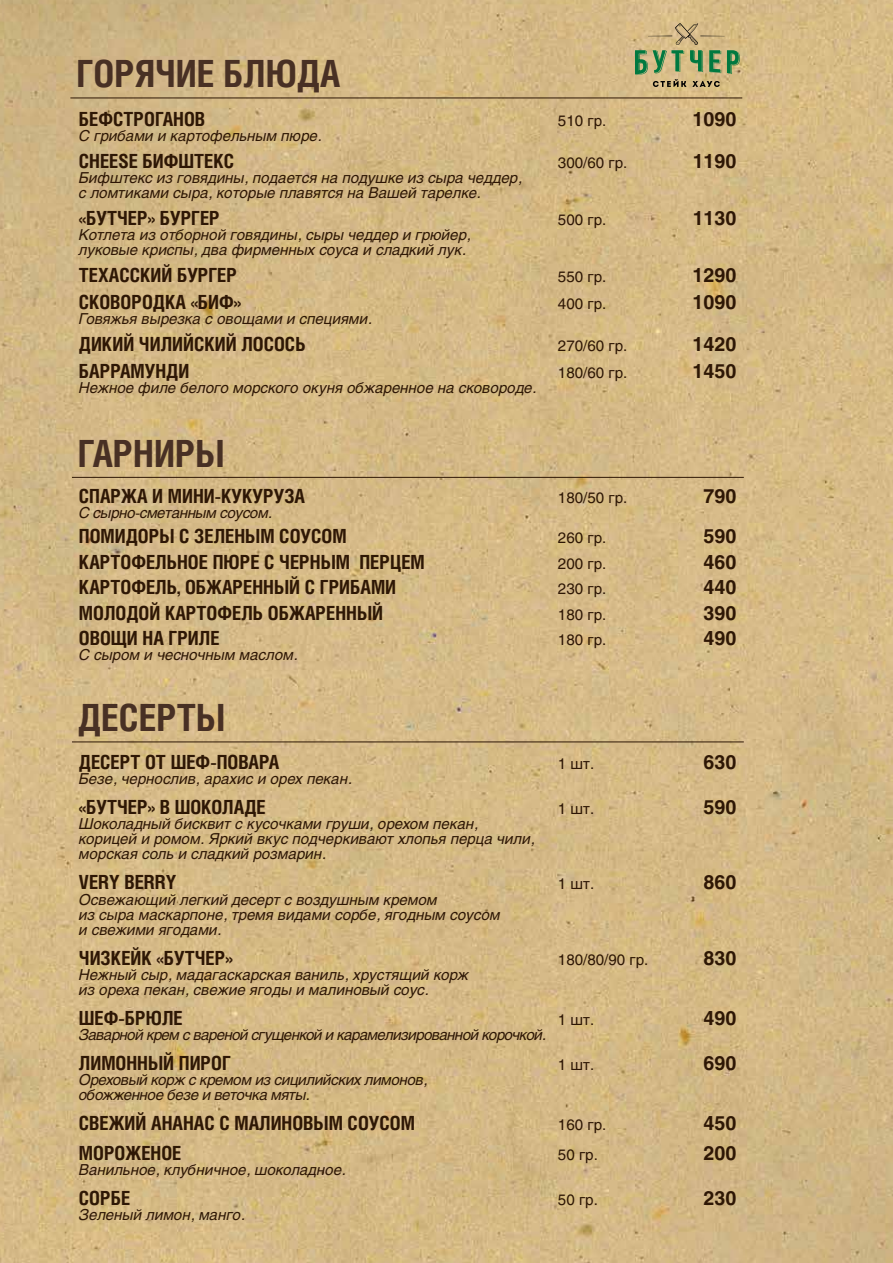
<style>
.page{position:relative;width:893px;height:1263px;background:#fff}
.page>*{position:absolute;margin:0;border:0;box-sizing:border-box;transform-origin:0 0}
.t1{font:700 37.5px "Helios Cond C";color:#483024}
.t2{font:700 19.5px "Helios Cond C";color:#2e1705}
.t3{font:700 19.5px "Helios C";color:#2e1705}
.t4{font:italic 15px/15px "Helios C";color:#2e1705}
.t5{font:15px "Helios C";color:#2e1705}
.t6{font:italic 15px/15px "Helios C";letter-spacing:-.025em;color:#2e1705}
.t7{font:italic 15px "Helios C";letter-spacing:-.04em;color:#2e1705}
</style>
<div class="page">
<img style="left:0;top:0;width:893px;height:1263px">
<hr style="left:72px;top:477px;width:672px;height:1px;background:#2e1705">
<hr style="left:72px;top:742px;width:672px;height:1px;background:#2e1705">
<hr style="left:70px;top:98px;width:672px;height:1px;background:#2e1705">
<svg style="left:635px;top:23px;width:105px;height:64px;background:#afaa77"></svg>
<h1 class="t1" style="left:77px;top:51px;width:265px">ГОРЯЧИЕ БЛЮДА</h1>
<h2 class="t2" style="left:79px;top:107px;width:128px">БЕФСТРОГАНОВ</h2>
<p class="t5" style="left:558px;top:112px;width:50px">510 гр.</p>
<h2 class="t3" style="left:693px;top:108px;width:45px">1090</h2>
<p class="t4" style="left:79px;top:128px;width:245px">С грибами и картофельным пюре.</p>
<h2 class="t2" style="left:79px;top:149px;width:157px">CHEESE БИФШТЕКС</h2>
<p class="t5" style="left:558px;top:154px;width:71px">300/60 гр.</p>
<h2 class="t3" style="left:693px;top:150px;width:45px">1190</h2>
<p class="t4" style="left:79px;top:170px;width:445px">Бифштекс из говядины, подается на подушке из сыра чеддер, с ломтиками сыра, которые плавятся на Вашей тарелке.</p>
<h2 class="t2" style="left:79px;top:206px;width:142px">«БУТЧЕР» БУРГЕР</h2>
<p class="t5" style="left:558px;top:211px;width:50px">500 гр.</p>
<h2 class="t3" style="left:693px;top:207px;width:45px">1130</h2>
<p class="t4" style="left:79px;top:227px;width:394px">Котлета из отборной говядины, сыры чеддер и грюйер, луковые криспы, два фирменных соуса и сладкий лук.</p>
<h2 class="t2" style="left:79px;top:263px;width:160px">ТЕХАССКИЙ БУРГЕР</h2>
<p class="t5" style="left:558px;top:268px;width:50px">550 гр.</p>
<h2 class="t3" style="left:693px;top:264px;width:45px">1290</h2>
<h2 class="t2" style="left:79px;top:290px;width:164px">СКОВОРОДКА «БИФ»</h2>
<p class="t5" style="left:558px;top:295px;width:50px">400 гр.</p>
<h2 class="t3" style="left:693px;top:291px;width:45px">1090</h2>
<p class="t4" style="left:79px;top:311px;width:295px">Говяжья вырезка с овощами и специями.</p>
<h2 class="t2" style="left:79px;top:332px;width:228px">ДИКИЙ ЧИЛИЙСКИЙ ЛОСОСЬ</h2>
<p class="t5" style="left:558px;top:337px;width:71px">270/60 гр.</p>
<h2 class="t3" style="left:693px;top:333px;width:45px">1420</h2>
<h2 class="t2" style="left:79px;top:359px;width:112px">БАРРАМУНДИ</h2>
<p class="t5" style="left:558px;top:364px;width:71px">180/60 гр.</p>
<h2 class="t3" style="left:693px;top:360px;width:45px">1450</h2>
<p class="t4" style="left:79px;top:380px;width:459px">Нежное филе белого морского окуня обжаренное на сковороде.</p>
<h1 class="t1" style="left:78px;top:431px;width:148px">ГАРНИРЫ</h1>
<h2 class="t2" style="left:79px;top:484px;width:228px">СПАРЖА И МИНИ-КУКУРУЗА</h2>
<p class="t5" style="left:558px;top:489px;width:71px">180/50 гр.</p>
<h2 class="t3" style="left:704px;top:485px;width:34px">790</h2>
<p class="t6" style="left:79px;top:505px;width:195px">С сырно-сметанным соусом.</p>
<h2 class="t2" style="left:79px;top:525px;width:269px">ПОМИДОРЫ С ЗЕЛЕНЫМ СОУСОМ</h2>
<p class="t5" style="left:558px;top:529px;width:50px">260 гр.</p>
<h2 class="t3" style="left:704px;top:525px;width:34px">590</h2>
<h2 class="t2" style="left:79px;top:550px;width:347px">КАРТОФЕЛЬНОЕ ПЮРЕ С ЧЕРНЫМ ПЕРЦЕМ</h2>
<p class="t5" style="left:558px;top:555px;width:50px">200 гр.</p>
<h2 class="t3" style="left:704px;top:551px;width:34px">460</h2>
<h2 class="t2" style="left:79px;top:576px;width:319px">КАРТОФЕЛЬ, ОБЖАРЕННЫЙ С ГРИБАМИ</h2>
<p class="t5" style="left:558px;top:580px;width:50px">230 гр.</p>
<h2 class="t3" style="left:704px;top:576px;width:34px">440</h2>
<h2 class="t2" style="left:79px;top:601px;width:306px">МОЛОДОЙ КАРТОФЕЛЬ ОБЖАРЕННЫЙ</h2>
<p class="t5" style="left:558px;top:606px;width:50px">180 гр.</p>
<h2 class="t3" style="left:704px;top:602px;width:34px">390</h2>
<h2 class="t2" style="left:79px;top:627px;width:142px">ОВОЩИ НА ГРИЛЕ</h2>
<p class="t5" style="left:558px;top:631px;width:50px">180 гр.</p>
<h2 class="t3" style="left:704px;top:627px;width:34px">490</h2>
<p class="t4" style="left:79px;top:647px;width:221px">С сыром и чесночным маслом.</p>
<h1 class="t1" style="left:78px;top:695px;width:149px">ДЕСЕРТЫ</h1>
<h2 class="t2" style="left:79px;top:751px;width:202px">ДЕСЕРТ ОТ ШЕФ-ПОВАРА</h2>
<p class="t5" style="left:558px;top:755px;width:38px">1 шт.</p>
<h2 class="t3" style="left:704px;top:751px;width:34px">630</h2>
<p class="t4" style="left:79px;top:771px;width:275px">Безе, чернослив, арахис и орех пекан.</p>
<h2 class="t2" style="left:79px;top:796px;width:188px">«БУТЧЕР» В ШОКОЛАДЕ</h2>
<p class="t5" style="left:558px;top:800px;width:38px">1 шт.</p>
<h2 class="t3" style="left:704px;top:796px;width:34px">590</h2>
<p class="t4" style="left:79px;top:816px;width:457px">Шоколадный бисквит с кусочками груши, орехом пекан, корицей и ромом. Яркий вкус подчеркивают хлопья перца чили, морская соль и сладкий розмарин.</p>
<h2 class="t2" style="left:79px;top:871px;width:99px">VERY BERRY</h2>
<p class="t5" style="left:558px;top:875px;width:38px">1 шт.</p>
<h2 class="t3" style="left:704px;top:871px;width:34px">860</h2>
<p class="t4" style="left:79px;top:891px;width:423px">Освежающий легкий десерт с воздушным кремом<br>из сыра маскарпоне, тремя видами сорбе, ягодным соусом и свежими ягодами.</p>
<h2 class="t2" style="left:79px;top:946px;width:155px">ЧИЗКЕЙК «БУТЧЕР»</h2>
<p class="t5" style="left:558px;top:950px;width:92px">180/80/90 гр.</p>
<h2 class="t3" style="left:704px;top:946px;width:34px">830</h2>
<p class="t4" style="left:79px;top:966px;width:391px">Нежный сыр, мадагаскарская ваниль, хрустящий корж из ореха пекан, свежие ягоды и малиновый соус.</p>
<h2 class="t2" style="left:79px;top:1006px;width:105px">ШЕФ-БРЮЛЕ</h2>
<p class="t5" style="left:558px;top:1010px;width:38px">1 шт.</p>
<h2 class="t3" style="left:704px;top:1006px;width:34px">490</h2>
<p class="t7" style="left:79px;top:1025px;width:469px">Заварной крем с вареной сгущенкой и карамелизированной корочкой.</p>
<h2 class="t2" style="left:79px;top:1051px;width:153px">ЛИМОННЫЙ ПИРОГ</h2>
<p class="t5" style="left:558px;top:1055px;width:38px">1 шт.</p>
<h2 class="t3" style="left:704px;top:1051px;width:34px">690</h2>
<p class="t6" style="left:79px;top:1071px;width:350px">Ореховый корж с кремом из сицилийских лимонов, обожженное безе и веточка мяты.</p>
<h2 class="t2" style="left:79px;top:1111px;width:337px">СВЕЖИЙ АНАНАС С МАЛИНОВЫМ СОУСОМ</h2>
<p class="t5" style="left:558px;top:1115px;width:50px">160 гр.</p>
<h2 class="t3" style="left:704px;top:1111px;width:34px">450</h2>
<h2 class="t2" style="left:79px;top:1141px;width:104px">МОРОЖЕНОЕ</h2>
<p class="t5" style="left:558px;top:1145px;width:41px">50 гр.</p>
<h2 class="t3" style="left:704px;top:1141px;width:34px">200</h2>
<p class="t4" style="left:79px;top:1161px;width:269px">Ванильное, клубничное, шоколадное.</p>
<h2 class="t2" style="left:79px;top:1186px;width:53px">СОРБЕ</h2>
<p class="t5" style="left:558px;top:1190px;width:41px">50 гр.</p>
<h2 class="t3" style="left:704px;top:1186px;width:34px">230</h2>
<p class="t4" style="left:79px;top:1206px;width:168px">Зеленый лимон, манго.</p>
</div>
